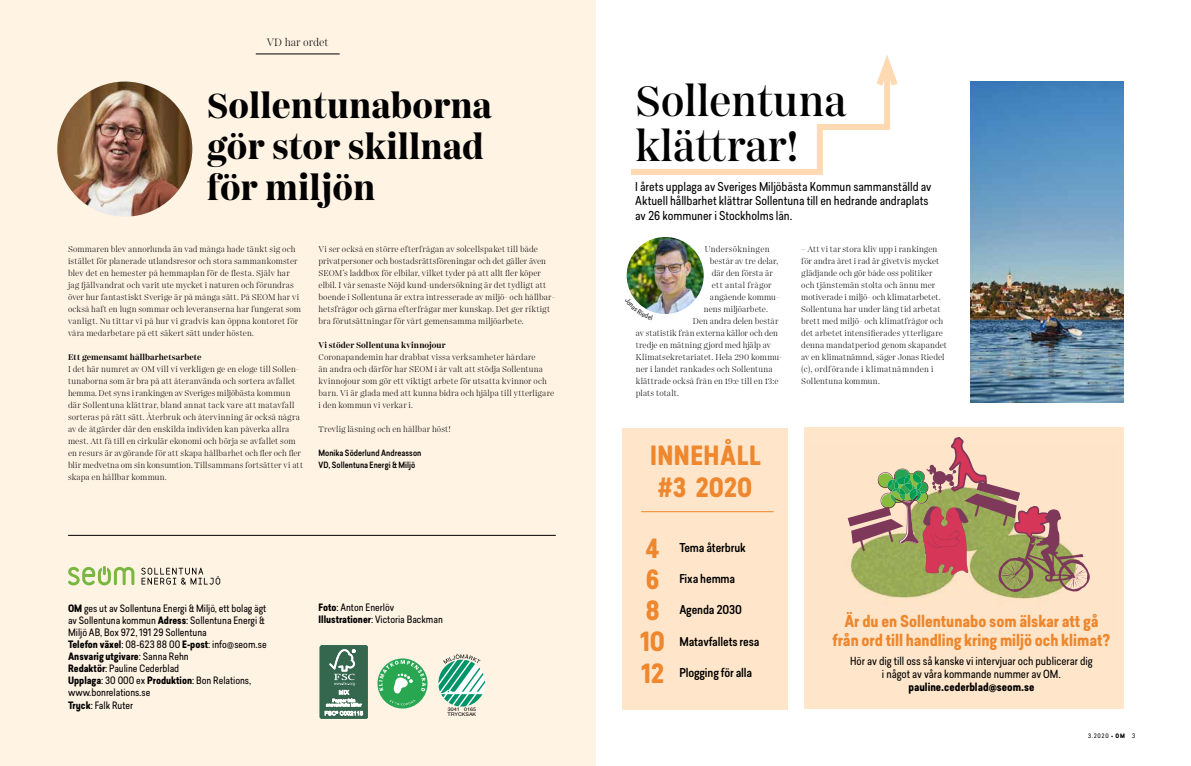
<style>
.page{position:relative;width:1191px;height:766px;background:#fff}
.page>*{position:absolute;margin:0;border:0;box-sizing:border-box;transform-origin:0 0}
.t1{font:500 44px/45px "Passenger Display";letter-spacing:-.01em;color:#000}
.t2{font:700 36px/41px "Passenger Display";color:#000}
.t3{font:700 26px/31.2px "Predige Rounded";letter-spacing:.02em;color:#ee872e;text-align:center}
.t4{font:700 16px/19.2px "Predige Rounded";color:#ee872e;text-align:center}
.t5{font:12px/14.4px "Predige Rounded";letter-spacing:-.005em;color:#000}
.t6{font:500 12px "Predige Rounded";letter-spacing:-.01em;color:#000}
.t7{font:11px/13.2px "Predige Rounded";color:#000;text-align:center}
.t8{font:700 11px "Predige Rounded";color:#000}
.t9{font:300 11px "Passenger Display";color:#000}
.t10{font:10px/12px "Predige Rounded";color:#000}
.t11{font:300 8.5px/12px "Passenger Display";letter-spacing:.01em;color:#000}
.t12{font:600 8.5px "Passenger Display";letter-spacing:.01em;color:#000}
.t13{font:500 8.5px/12px "Predige Rounded";letter-spacing:.005em;color:#000}
.t14{font:300 8.5px "Passenger Display";letter-spacing:.04em;color:#000}
.t15{font:6px "Predige Rounded";color:#000}
.t16{font:5px/4.5px "Helvetica";color:#000;scale:1.07 1}
.s1{font-weight:700}
.s2{font-family:"Futura Std";font-weight:500}
</style>
<div class="page">
<div style="left:0;top:0;width:595px;height:765px;background:#fff3e4"></div>
<svg style="left:68px;top:566px;width:66px;height:19px"></svg>
<svg style="left:141px;top:567px;width:79px;height:17px"></svg>
<img style="left:57px;top:81px;width:135px;height:136px;border-radius:68px">
<img style="left:626px;top:237px;width:77px;height:77px;border-radius:38px">
<hr style="left:68px;top:535px;width:488px;height:1px;background:#000">
<div style="left:320px;top:645px;width:48px;height:73px;background:#35674e;border-radius:2px"></div>
<div style="left:320px;top:645px;width:48px;height:73px;border:1px solid #35674e;border-radius:2px"></div>
<svg style="left:325px;top:649px;width:38px;height:66px"></svg>
<svg style="left:438px;top:653px;width:47px;height:53px"></svg>
<img style="left:377px;top:658px;width:50px;height:50px;border-radius:25px">
<img style="left:389px;top:699px;width:26px;height:6px">
<img style="left:379px;top:660px;width:46px;height:21px">
<img style="left:393px;top:673px;width:20px;height:20px">
<hr style="left:256px;top:54px;width:84px;height:1px;background:#000">
<div style="left:622px;top:427px;width:165px;height:282px;background:#ffe6ca"></div>
<div style="left:804px;top:427px;width:319px;height:281px;background:#ffe6ca"></div>
<hr style="left:641px;top:511px;width:132px;height:1px;background:#ee872e">
<img style="left:865px;top:573px;width:225px;height:26px">
<svg style="left:847px;top:437px;width:242px;height:155px"></svg>
<img style="left:970px;top:81px;width:153px;height:321px">
<svg style="left:631px;top:55px;width:267px;height:120px"></svg>
<svg style="left:633px;top:297px;width:20px;height:15px"></svg>
<p class="t9" style="left:267px;top:36px;width:63px">VD har ordet</p>
<h2 class="t2" style="left:207px;top:85px;width:287px">Sollentunaborna gör stor skillnad för miljön</h2>
<p class="t11" style="left:68px;top:243px;width:234px">Sommaren blev annorlunda än vad många hade tänkt sig och istället för planerade utlandsresor och stora sammankomster blev det en hemester på hemmaplan för de flesta. Själv har jag fjällvandrat och varit ute mycket i naturen och förundras över hur fantastiskt Sverige är på många sätt. På SEOM har vi också haft en lugn sommar och leveranserna har fungerat som vanligt. Nu tittar vi på hur vi gradvis kan öppna kontoret för våra medarbetare på ett säkert sätt under hösten.</p>
<p class="t12" style="left:68px;top:352px;width:135px">Ett gemensamt hållbarhetsarbete</p>
<p class="t11" style="left:68px;top:363px;width:237px">I det här numret av OM vill vi verkligen ge en eloge till Sollen&shy;tunaborna som är bra på att återanvända och sortera avfallet hemma. Det syns i rankingen av Sveriges miljöbästa kommun där Sollentuna klättrar, bland annat tack vare att matavfall sorteras på rätt sätt. Återbruk och återvinning är också några av de åtgärder där den enskilda individen kan påverka allra mest. Att få till en cirkulär ekonomi och börja se avfallet som en resurs är avgörande för att skapa hållbarhet och fler och fler blir medvetna om sin konsumtion. Tillsammans fortsätter vi att skapa en hållbar kommun.</p>
<p class="t11" style="left:318px;top:243px;width:238px">Vi ser också en större efterfrågan av solcellspaket till både privatpersoner och bostadsrättsföreningar och det gäller även SEOM’s laddbox för elbilar, vilket tyder på att allt fler köper elbil. I vår senaste Nöjd kund-undersökning är det tydligt att boende i Sollentuna är extra intresserade av miljö- och hållbar&shy;hetsfrågor och gärna efterfrågar mer kunskap. Det ger riktigt bra förutsättningar för vårt gemensamma miljöarbete.</p>
<p class="t12" style="left:318px;top:340px;width:129px">Vi stöder Sollentuna kvinnojour</p>
<p class="t11" style="left:318px;top:351px;width:237px">Coronapandemin har drabbat vissa verksamheter hårdare<br>än andra och därför har SEOM i år valt att stödja Sollentuna kvinnojour som gör ett viktigt arbete för utsatta kvinnor och barn. Vi är glada med att kunna bidra och hjälpa till ytterligare i den kommun vi verkar i.</p>
<p class="t11" style="left:318px;top:423px;width:134px">Trevlig läsning och en hållbar höst!</p>
<p class="t13" style="left:318px;top:447px;width:104px">Monika Söderlund Andreasson<br>VD, Sollentuna Energi &amp; Miljö</p>
<p class="t10" style="left:68px;top:602px;width:200px"><span class="s1">OM</span> ges ut av Sollentuna Energi &amp; Miljö, ett bolag ägt av Sollentuna kommun <span class="s1">Adress</span>: Sollentuna Energi &amp; Miljö AB, Box 972, 191 29 Sollentuna<br><span class="s1">Telefon växel</span>: 08-623 88 00 <span class="s1">E-post</span>: info@seom.se <span class="s1">Ansvarig utgivare</span>: Sanna Rehn<br><span class="s1">Redaktör</span>: Pauline Cederblad<br><span class="s1">Upplaga</span>: 30 000 ex <span class="s1">Produktion</span>: Bon Relations, www.bonrelations.se<br><span class="s1">Tryck</span>: Falk Ruter</p>
<p class="t10" style="left:318px;top:600px;width:126px"><span class="s1">Foto</span>: Anton Enerlöv<br><span class="s1">Illustrationer</span>: Victoria Backman</p>
<p class="t16" style="left:447px;top:707px;width:28px">3041 0165<br>TRYCKSAK</p>
<h1 class="t1" style="left:635px;top:78px;width:213px">Sollentuna klättrar!</h1>
<h3 class="t5" style="left:635px;top:179px;width:298px">I årets upplaga av Sveriges Miljöbästa Kommun sammanställd av<br>Aktuell hållbarhet klättrar Sollentuna till en hedrande andraplats av 26 kommuner i Stockholms län.</h3>
<p class="t11" style="left:705px;top:243px;width:66px">Undersökningen</p>
<p class="t11" style="left:710px;top:255px;width:70px">består av tre delar,</p>
<p class="t11" style="left:712px;top:267px;width:62px">där den första är</p>
<p class="t14" style="left:712px;top:280px;width:61px">ett antal frågor</p>
<p class="t11" style="left:710px;top:291px;width:71px">angående kommu-</p>
<p class="t11" style="left:704px;top:303px;width:66px">nens miljöarbete.</p>
<p class="t11" style="left:693px;top:315px;width:87px">Den andra delen består</p>
<p class="t11" style="left:636px;top:327px;width:144px">av statistik från externa källor och den</p>
<p class="t11" style="left:636px;top:339px;width:137px">tredje en mätning gjord med hjälp av</p>
<p class="t11" style="left:636px;top:351px;width:148px">Klimatsekretariatet. Hela 290 kommu-</p>
<p class="t11" style="left:636px;top:363px;width:138px">ner i landet rankades och Sollentuna</p>
<p class="t11" style="left:636px;top:375px;width:144px">klättrade också från en 19:e till en 13:e</p>
<p class="t11" style="left:636px;top:387px;width:45px">plats totalt.</p>
<p class="t11" style="left:801px;top:243px;width:147px">– Att vi tar stora kliv upp i rankingen för andra året i rad är givetvis mycket glädjande och gör både oss politiker och tjänstemän stolta och ännu mer motiverade i miljö- och klimatarbetet.<br>Sollentuna har under lång tid arbetat brett med miljö- och klimatfrågor och det arbetet intensifierades ytterligare denna mandatperiod genom skapandet av en klimatnämnd, säger Jonas Riedel (c), ordförande i klimatnämnden i Sollentuna kommun.</p>
<h3 class="t3" style="left:650px;top:440px;width:112px">INNEHÅLL #3 2020</h3>
<h3 class="t3" style="left:640px;top:532px;width:26px;text-align:left">4<br>6<br>8<br>10<br>12</h3>
<h3 class="t6" style="left:679px;top:539px;width:68px">Tema återbruk</h3>
<h3 class="t6" style="left:679px;top:570px;width:57px">Fixa hemma</h3>
<h3 class="t6" style="left:679px;top:601px;width:64px">Agenda 2030</h3>
<h3 class="t6" style="left:679px;top:632px;width:81px">Matavfallets resa</h3>
<h3 class="t6" style="left:679px;top:663px;width:74px">Plogging för alla</h3>
<h3 class="t4" style="left:832px;top:611px;width:279px">Är du en Sollentunabo som älskar att gå från ord till handling kring miljö och klimat?</h3>
<p class="t7" style="left:850px;top:653px;width:244px">Hör av dig till oss så kanske vi intervjuar och publicerar dig i något av våra kommande nummer av OM.</p>
<p class="t8" style="left:908px;top:679px;width:127px">pauline.cederblad@seom.se</p>
<p class="t15" style="left:1088px;top:731px;width:49px">3.2020 • <span class="s1">OM</span> <span class="s2">3</span></p>
</div>
